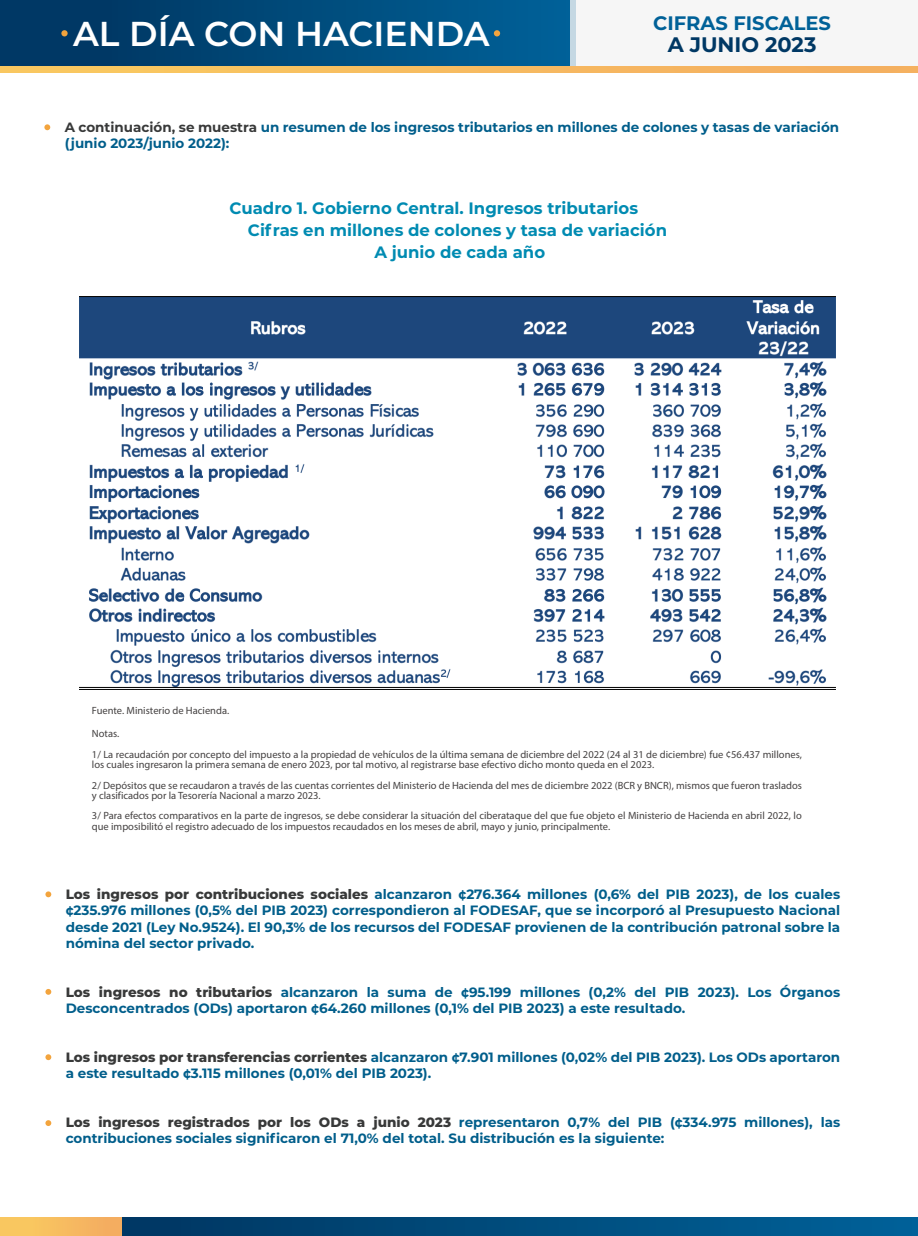
<style>
.page{position:relative;width:918px;height:1236px;background:#fff}
.page>*{position:absolute;margin:0;border:0;box-sizing:border-box;transform-origin:0 0}
.t1{font:600 34.5px "Montserrat";color:#fff}
.t2{font:700 21px "Montserrat";color:#003864}
.t3{font:700 19.5px "Montserrat";color:#006198}
.t4{font:700 16.5px "Montserrat";color:#008bb2}
.t5{font:700 13.5px/16.2px "Montserrat";color:#005e8b}
.t6{font:10.5px/20.5px "Myriad Pro";color:#444141}
.s1{color:#383939}
.s2{font-weight:800;color:#383939}
</style>
<div class="page">
<svg style="left:45px;top:891px;width:6px;height:6px"></svg>
<svg style="left:45px;top:989px;width:6px;height:5px"></svg>
<svg style="left:45px;top:1054px;width:6px;height:6px"></svg>
<svg style="left:45px;top:1120px;width:6px;height:5px"></svg>
<div style="left:0;top:0;width:918px;height:72px;background:linear-gradient(to right,#faca60,#f4ad60)"></div>
<div style="left:0;top:0;width:918px;height:65px;background:#f6f6f6"></div>
<div style="left:0;top:0;width:570px;height:65px;background:linear-gradient(to right,#00325d,#006097)"></div>
<div style="left:61px;top:30px;width:7px;height:6px;background:#f3a43d;border-radius:50%"></div>
<svg style="left:494px;top:30px;width:6px;height:6px"></svg>
<svg style="left:44px;top:124px;width:6px;height:6px"></svg>
<svg style="left:121px;top:1217px;width:797px;height:18px;background:#004c7d"></svg>
<div style="left:0;top:1217px;width:121px;height:18px;background:linear-gradient(to right,#facd60,#f4ab60)"></div>
<img style="left:79px;top:296px;width:757px;height:394px">
<h1 class="t1" style="left:73px;top:9px;width:418px">AL DÍA CON HACIENDA</h1>
<h3 class="t3" style="left:653px;top:9px;width:179px">CIFRAS FISCALES</h3>
<h2 class="t2" style="left:668px;top:30px;width:150px">A JUNIO 2023</h2>
<p class="t5" style="left:65px;top:118px;width:776px"><span class="s1">A continuación, se muestra</span> un resumen de los ingresos tributarios en millones de colones y tasas de variación (junio 2023/junio 2022):</p>
<p class="t4" style="left:229px;top:196px;width:410px">Cuadro 1. Gobierno Central. Ingresos tributarios</p>
<p class="t4" style="left:248px;top:218px;width:421px">Cifras en millones de colones y tasa de variación</p>
<p class="t4" style="left:374px;top:240px;width:172px">A junio de cada año</p>
<p class="t6" style="left:92px;top:699px;width:139px">Fuente. Ministerio de Hacienda.</p>
<p class="t6" style="left:92px;top:723px;width:712px">Notas.<br>1/ La recaudación por concepto del impuesto a la propiedad de vehículos de la última semana de diciembre del 2022 (24 al 31 de diciembre) fue ¢56.437 millones,</p>
<p class="t6" style="left:92px;top:754px;width:712px">los cuales ingresaron la primera semana de enero 2023, por tal motivo, al registrarse base efectivo dicho monto queda en el 2023.<br>2/ Depósitos que se recaudaron a través de las cuentas corrientes del Ministerio de Hacienda del mes de diciembre 2022 (BCR y BNCR), mismos que fueron traslados</p>
<p class="t6" style="left:92px;top:784px;width:711px">y clasificados por la Tesorería Nacional a marzo 2023.<br>3/ Para efectos comparativos en la parte de ingresos, se debe considerar la situación del ciberataque del que fue objeto el Ministerio de Hacienda en abril 2022, lo</p>
<p class="t6" style="left:92px;top:815px;width:520px">que imposibilitó el registro adecuado de los impuestos recaudados en los meses de abril, mayo y junio, principalmente.</p>
<p class="t5" style="left:66px;top:885px;width:776px;text-align:justify"><span class="s2">Los ingresos por contribuciones sociales</span> alcanzaron ¢276.364 millones (0,6% del PIB 2023), de los cuales ¢235.976 millones (0,5% del PIB 2023) correspondieron al FODESAF, que se incorporó al Presupuesto Nacional desde 2021 (Ley No.9524). El 90,3% de los recursos del FODESAF provienen de la contribución patronal sobre la nómina del sector privado.</p>
<p class="t5" style="left:66px;top:983px;width:776px"><span class="s2">Los ingresos no tributarios</span> alcanzaron la suma de ¢95.199 millones (0,2% del PIB 2023). Los Órganos<br>Desconcentrados (ODs) aportaron ¢64.260 millones (0,1% del PIB 2023) a este resultado.</p>
<p class="t5" style="left:66px;top:1048px;width:776px"><span class="s2">Los ingresos por transferencias corrientes</span> alcanzaron ¢7.901 millones (0,02% del PIB 2023). Los ODs aportaron a este resultado ¢3.115 millones (0,01% del PIB 2023).</p>
<p class="t5" style="left:66px;top:1113px;width:776px"><span class="s2">Los ingresos registrados por los ODs a junio 2023</span> representaron 0,7% del PIB (¢334.975 millones), las contribuciones sociales significaron el 71,0% del total. Su distribución es la siguiente:</p>
</div>
